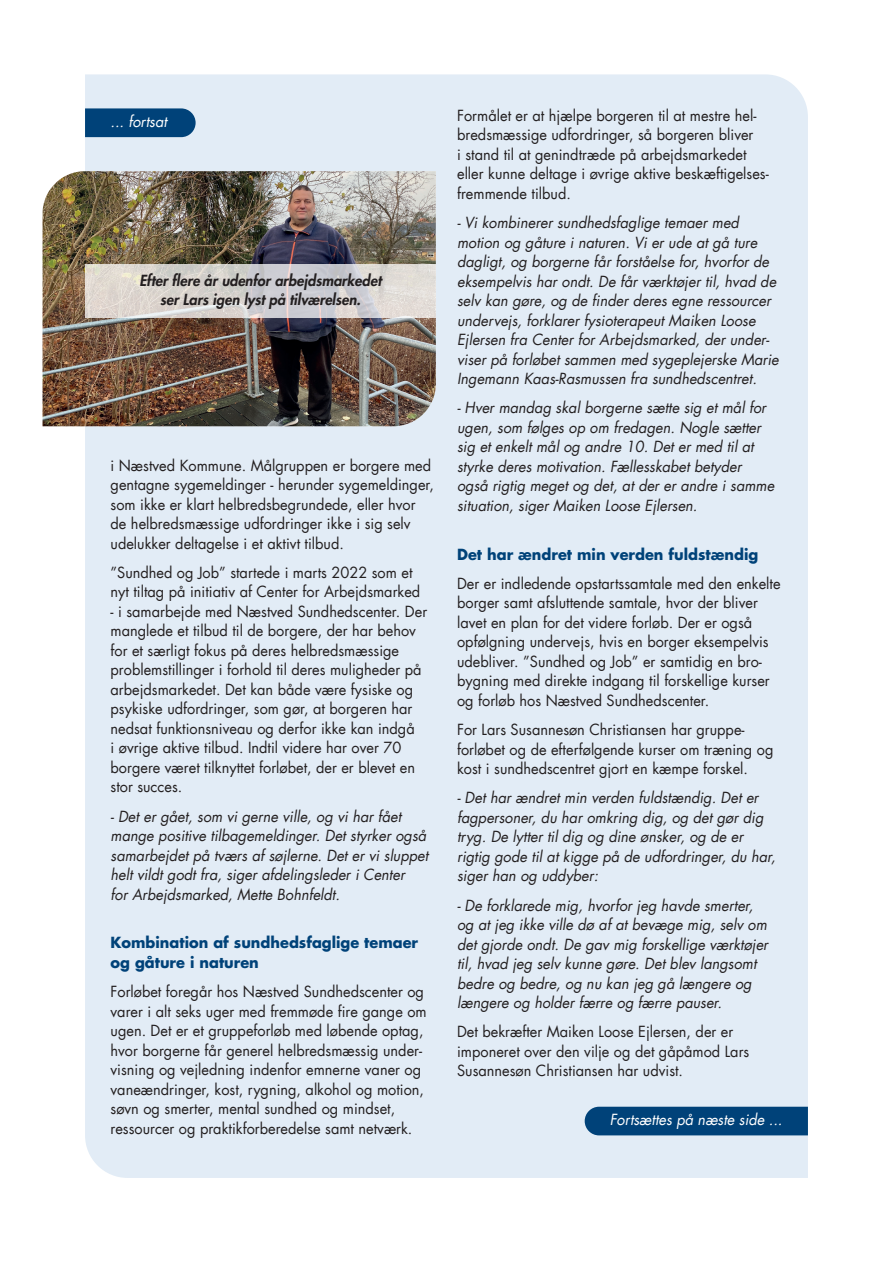
<style>
.page{position:relative;width:893px;height:1263px;background:#fff}
.page>*{position:absolute;margin:0;border:0;box-sizing:border-box;transform-origin:0 0}
.Brødtekst_-_Nyt_desi{font:15px/19.5px "Futura LT";color:#231f20}
.Brødtekst_-_Nyt_desi-2{font:italic 15px/19.5px "Futura LT";color:#231f20}
.Mellemrubrik_-_Nyt_d{font:700 15px/19.5px "Futura LT";color:#004279}
.Billedtekst_-_Nyt_de{font:italic 800 15px/19.5px "Futura LT";color:#231f20;text-align:center}
.Kildeangivelse_-_Nyt{font:italic 15px "Futura LT";color:#fff}
</style>
<div class="page">
<div style="left:85px;top:74px;width:723px;height:1104px;background:#e2ecf6"></div>
<div style="left:585px;top:1107px;width:223px;height:28px;background:#004279"></div>
<svg style="left:85px;top:108px;width:111px;height:29px;background:#0a497e"></svg>
<img style="left:43px;top:171px;width:393px;height:255px">
<svg style="left:85px;top:265px;width:351px;height:53px;background:#d7d3d1"></svg>
<p class="Kildeangivelse_-_Nyt" style="left:111px;top:112px;width:58px">... fortsat</p>
<h4 class="Billedtekst_-_Nyt_de" style="left:140px;top:271px;width:243px">Efter flere år udenfor arbejdsmarkedet ser Lars igen lyst på tilværelsen.</h4>
<p class="Brødtekst_-_Nyt_desi" style="left:111px;top:455px;width:325px">i Næstved Kommune. Målgruppen er borgere med gentagne sygemeldinger - herunder sygemeldinger, som ikke er klart helbredsbegrundede, eller hvor de helbredsmæssige udfordringer ikke i sig selv udelukker deltagelse i et aktivt tilbud.</p>
<p class="Brødtekst_-_Nyt_desi" style="left:111px;top:563px;width:311px">”Sundhed og Job” startede i marts 2022 som et nyt tiltag på initiativ af Center for Arbejdsmarked</p>
<p class="Brødtekst_-_Nyt_desi" style="left:111px;top:602px;width:318px">- i samarbejde med Næstved Sundhedscenter. Der manglede et tilbud til de borgere, der har behov for et særligt fokus på deres helbredsmæssige problemstillinger i forhold til deres muligheder på arbejdsmarkedet. Det kan både være fysiske og psykiske udfordringer, som gør, at borgeren har nedsat funktionsniveau og derfor ikke kan indgå<br>i øvrige aktive tilbud. Indtil videre har over 70 borgere været tilknyttet forløbet, der er blevet en stor succes.</p>
<p class="Brødtekst_-_Nyt_desi-2" style="left:111px;top:806px;width:319px">- Det er gået, som vi gerne ville, og vi har fået mange positive tilbagemeldinger. Det styrker også samarbejdet på tværs af søjlerne. Det er vi sluppet helt vildt godt fra, siger afdelingsleder i Center<br>for Arbejdsmarked, Mette Bohnfeldt.</p>
<h3 class="Mellemrubrik_-_Nyt_d" style="left:111px;top:933px;width:309px">Kombination af sundhedsfaglige temaer og gåture i naturen</h3>
<p class="Brødtekst_-_Nyt_desi" style="left:111px;top:982px;width:318px">Forløbet foregår hos Næstved Sundhedscenter og varer i alt seks uger med fremmøde fire gange om ugen. Det er et gruppeforløb med løbende optag, hvor borgerne får generel helbredsmæssig under&shy;visning og vejledning indenfor emnerne vaner og vaneændringer, kost, rygning, alkohol og motion, søvn og smerter, mental sundhed og mindset, ressourcer og praktikforberedelse samt netværk.</p>
<p class="Brødtekst_-_Nyt_desi" style="left:457px;top:106px;width:313px">Formålet er at hjælpe borgeren til at mestre hel&shy;bredsmæssige udfordringer, så borgeren bliver<br>i stand til at genindtræde på arbejdsmarkedet eller kunne deltage i øvrige aktive beskæftigelses&shy;fremmende tilbud.</p>
<p class="Brødtekst_-_Nyt_desi-2" style="left:457px;top:213px;width:323px">- Vi kombinerer sundhedsfaglige temaer med motion og gåture i naturen. Vi er ude at gå ture dagligt, og borgerne får forståelse for, hvorfor de eksempelvis har ondt. De får værktøjer til, hvad de selv kan gøre, og de finder deres egne ressourcer undervejs, forklarer fysioterapeut Maiken Loose Ejlersen fra Center for Arbejdsmarked, der under&shy;viser på forløbet sammen med sygeplejerske Marie Ingemann Kaas-Rasmussen fra sundhedscentret.</p>
<p class="Brødtekst_-_Nyt_desi-2" style="left:457px;top:398px;width:319px">- Hver mandag skal borgerne sætte sig et mål for ugen, som følges op om fredagen. Nogle sætter sig et enkelt mål og andre 10. Det er med til at styrke deres motivation. Fællesskabet betyder også rigtig meget og det, at der er andre i samme situation, siger Maiken Loose Ejlersen.</p>
<h3 class="Mellemrubrik_-_Nyt_d" style="left:457px;top:544px;width:303px">Det har ændret min verden fuldstændig</h3>
<p class="Brødtekst_-_Nyt_desi" style="left:457px;top:574px;width:325px">Der er indledende opstartssamtale med den enkelte borger samt afsluttende samtale, hvor der bliver lavet en plan for det videre forløb. Der er også opfølgning undervejs, hvis en borger eksempelvis udebliver. ”Sundhed og Job” er samtidig en bro&shy;bygning med direkte indgang til forskellige kurser og forløb hos Næstved Sundhedscenter.</p>
<p class="Brødtekst_-_Nyt_desi" style="left:457px;top:720px;width:318px">For Lars Susannesøn Christiansen har gruppe&shy;forløbet og de efterfølgende kurser om træning og kost i sundhedscentret gjort en kæmpe forskel.</p>
<p class="Brødtekst_-_Nyt_desi-2" style="left:457px;top:788px;width:320px">- Det har ændret min verden fuldstændig. Det er fagpersoner, du har omkring dig, og det gør dig tryg. De lytter til dig og dine ønsker, og de er rigtig gode til at kigge på de udfordringer, du har, siger han og uddyber:</p>
<p class="Brødtekst_-_Nyt_desi-2" style="left:457px;top:895px;width:312px">- De forklarede mig, hvorfor jeg havde smerter, og at jeg ikke ville dø af at bevæge mig, selv om det gjorde ondt. De gav mig forskellige værktøjer til, hvad jeg selv kunne gøre. Det blev langsomt bedre og bedre, og nu kan jeg gå længere og længere og holder færre og færre pauser.</p>
<p class="Brødtekst_-_Nyt_desi" style="left:457px;top:1022px;width:294px">Det bekræfter Maiken Loose Ejlersen, der er imponeret over den vilje og det gåpåmod Lars<br>Susannesøn Christiansen har udvist.</p>
<p class="Kildeangivelse_-_Nyt" style="left:610px;top:1110px;width:174px">Fortsættes på næste side ...</p>
</div>
